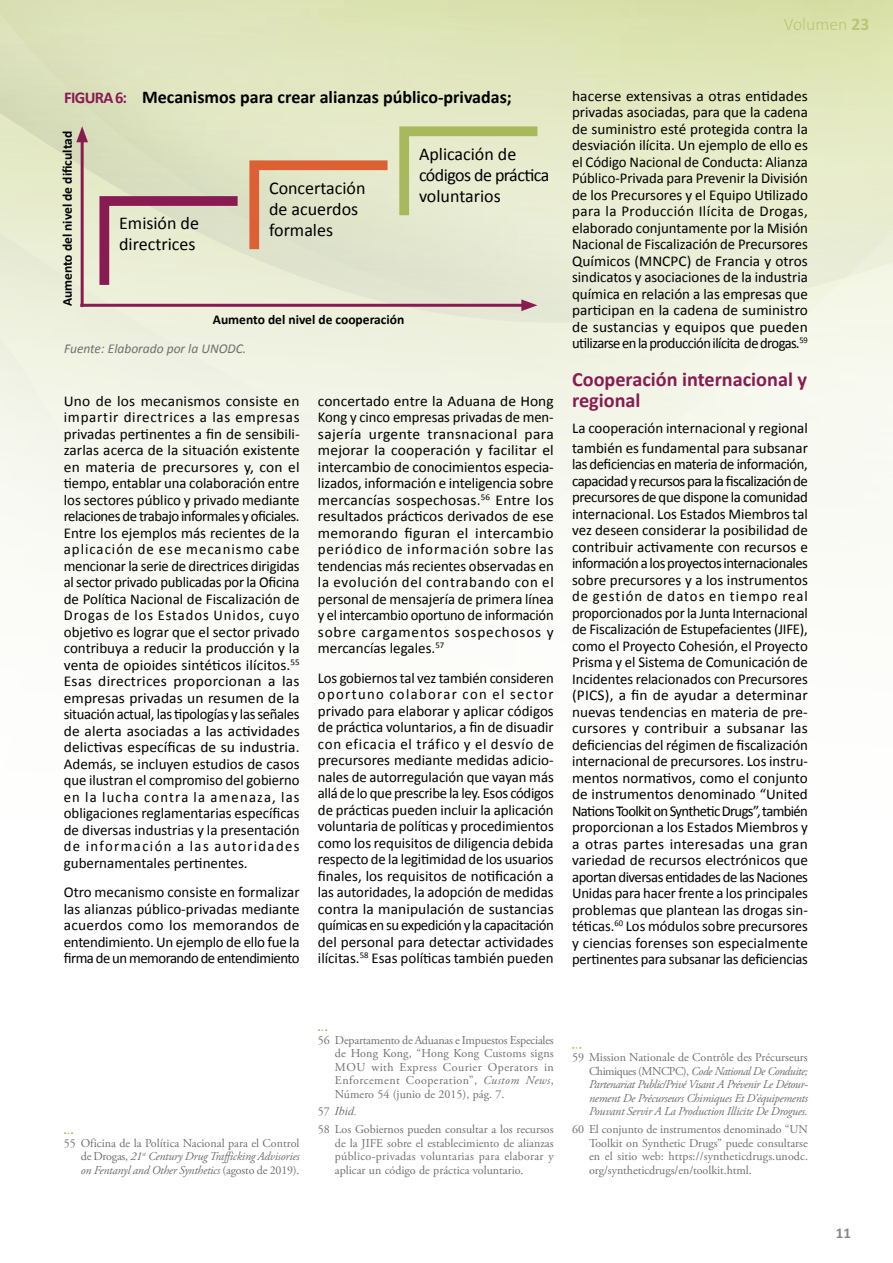
<style>
.page{position:relative;width:893px;height:1263px;background:#fff}
.page>*{position:absolute;margin:0;border:0;box-sizing:border-box;transform-origin:0 0}
.t1{font:700 20.25px/21.8px "Calibri";color:#881b52}
.t2{font:18px/21px "Calibri";color:#000}
.t3{font:700 18px "Calibri";color:#000}
.t4{font:300 17.7px "Calibri";color:#b9c676}
.t5{font:700 16.5px "Calibri";color:#881b52}
.t6{font:15px/16.5px "Calibri";color:#000;text-align:justify}
.t7{font:700 15px "Calibri";color:#878786}
.t8{font:700 13.5px "Calibri";color:#000}
.t9{font:italic 13.5px "Calibri";color:#6f6f6e}
.t10{font:12px/13.5px "Adobe Garamond Pro";color:#6f6f6e;text-align:justify}
.t11{font:italic 12px/13.5px "Adobe Garamond Pro";letter-spacing:-.02em;color:#6f6f6e;text-align:justify}
.t12{font:italic 12px "Times New Roman";color:#6f6f6e}
.s1{font-weight:700}
.s2{font-size:16.5px;color:#881b52}
.s3{font-style:italic}
.s4{font-family:"Adobe Garamond Pro";font-style:normal}
.s5{font-style:normal}
</style>
<div class="page">
<div style="left:0;top:141px;width:893px;height:60px;background:#e8eccc"></div>
<svg style="left:0;top:201px;width:893px;height:373px;fill:#f4f6eb"></svg>
<svg style="left:0;top:0;width:893px;height:141px;background:#dee4ba"></svg>
<svg style="left:319px;top:1029px;width:8px;height:2px"></svg>
<svg style="left:573px;top:1047px;width:8px;height:2px"></svg>
<hr style="left:80px;top:304px;width:447px;height:3px;background:#881b52">
<hr style="left:81px;top:137px;width:3px;height:170px;background:#881b52">
<svg style="left:76px;top:126px;width:12px;height:16px"></svg>
<svg style="left:95px;top:122px;width:452px;height:189px;background:#dedac1"></svg>
<p class="t4" style="left:784px;top:13px;width:87px">Volumen <span class="s1">23</span></p>
<p class="t5" style="left:64px;top:87px;width:31px">Figura</p>
<p class="t3" style="left:115px;top:85px;width:398px"><span class="s2">6:</span> Mecanismos para crear alianzas público-privadas;</p>
<p class="t8" style="left:59px;top:306px;width:177px;rotate:-90deg">Aumento del nivel de dificultad</p>
<p class="t2" style="left:119px;top:213px;width:81px">Emisión de directrices</p>
<p class="t2" style="left:269px;top:177px;width:98px">Concertación de acuerdos formales</p>
<p class="t8" style="left:213px;top:311px;width:193px">Aumento del nivel de cooperación</p>
<p class="t9" style="left:64px;top:340px;width:184px">Fuente: Elaborado por la UNODC.</p>
<p class="t2" style="left:419px;top:143px;width:132px">Aplicación de códigos de práctica voluntarios</p>
<p class="t6" style="left:64px;top:393px;width:237px">Uno de los mecanismos consiste en impartir directrices a las empresas privadas pertinentes a fin de sensibili&shy;zarlas acerca de la situación existente en materia de precursores y, con el tiempo, entablar una colaboración entre los sectores público y privado mediante relaciones de trabajo informales y oficiales.<br>Entre los ejemplos más recientes de la aplicación de ese mecanismo cabe mencionar la serie de directrices dirigidas al sector privado publicadas por la Oficina de Política Nacional de Fiscalización de Drogas de los Estados Unidos, cuyo objetivo es lograr que el sector privado contribuya a reducir la producción y la venta de opioides sintéticos ilícitos.<sup>55<br></sup>Esas directrices proporcionan a las empresas privadas un resumen de la situación actual, las tipologías y las señales de alerta asociadas a las actividades delictivas específicas de su industria.<br>Además, se incluyen estudios de casos que ilustran el compromiso del gobierno en la lucha contra la amenaza, las obligaciones reglamentarias específicas de diversas industrias y la presentación de información a las autoridades gubernamentales pertinentes.</p>
<p class="t6" style="left:64px;top:884px;width:237px">Otro mecanismo consiste en formalizar las alianzas público-privadas mediante acuerdos como los memorandos de entendimiento. Un ejemplo de ello fue la firma de un memorando de entendimiento</p>
<p class="t6" style="left:318px;top:393px;width:237px">concertado entre la Aduana de Hong Kong y cinco empresas privadas de men&shy;sajería urgente transnacional para mejorar la cooperación y facilitar el intercambio de conocimientos especia&shy;lizados, información e inteligencia sobre mercancías sospechosas.<sup>56</sup> Entre los resultados prácticos derivados de ese memorando figuran el intercambio periódico de información sobre las tendencias más recientes observadas en la evolución del contrabando con el personal de mensajería de primera línea y el intercambio oportuno de información sobre cargamentos sospechosos y mercancías legales.<sup>57</sup></p>
<p class="t6" style="left:318px;top:669px;width:237px">Los gobiernos tal vez también consideren oportuno colaborar con el sector privado para elaborar y aplicar códigos de práctica voluntarios, a fin de disuadir con eficacia el tráfico y el desvío de precursores mediante medidas adicio&shy;nales de autorregulación que vayan más allá de lo que prescribe la ley. Esos códigos de prácticas pueden incluir la aplicación voluntaria de políticas y procedimientos como los requisitos de diligencia debida respecto de la legitimidad de los usuarios finales, los requisitos de notificación a las autoridades, la adopción de medidas contra la manipulación de sustancias químicas en su expedición y la capacitación del personal para detectar actividades ilícitas.<sup>58</sup> Esas políticas también pueden</p>
<p class="t6" style="left:572px;top:87px;width:237px">hacerse extensivas a otras entidades privadas asociadas, para que la cadena de suministro esté protegida contra la desviación ilícita. Un ejemplo de ello es el Código Nacional de Conducta: Alianza Público-Privada para Prevenir la División de los Precursores y el Equipo Utilizado para la Producción Ilícita de Drogas, elaborado conjuntamente por la Misión Nacional de Fiscalización de Precursores Químicos (MNCPC) de Francia y otros sindicatos y asociaciones de la industria química en relación a las empresas que participan en la cadena de suministro de sustancias y equipos que pueden utilizarse en la producción ilícita de drogas<span class="s3">.</span><sup>59</sup></p>
<h1 class="t1" style="left:572px;top:368px;width:237px">Cooperación internacional y regional</h1>
<p class="t6" style="left:572px;top:418px;width:237px;line-height:19.5px">La cooperación internacional y regional también es fundamental para subsanar</p>
<p class="t6" style="left:572px;top:456px;width:237px">las deficiencias en materia de información, capacidad y recursos para la fiscalización de precursores de que dispone la comunidad internacional. Los Estados Miembros tal vez deseen considerar la posibilidad de contribuir activamente con recursos e información a los proyectos internacionales sobre precursores y a los instrumentos de gestión de datos en tiempo real proporcionados por la Junta Internacional de Fiscalización de Estupefacientes (JIFE), como el Proyecto Cohesión, el Proyecto Prisma y el Sistema de Comunicación de Incidentes relacionados con Precursores (PICS), a fin de ayudar a determinar nuevas tendencias en materia de pre&shy;cursores y contribuir a subsanar las deficiencias del régimen de fiscalización internacional de precursores. Los instru&shy;mentos normativos, como el conjunto de instrumentos denominado “United Nations Toolkit on Synthetic Drugs”, también proporcionan a los Estados Miembros y a otras partes interesadas una gran variedad de recursos electrónicos que aportan diversas entidades de las Naciones Unidas para hacer frente a los principales problemas que plantean las drogas sin&shy;téticas.<sup>60</sup> Los módulos sobre precursores y ciencias forenses son especialmente pertinentes para subsanar las deficiencias</p>
<p class="t10" style="left:81px;top:1136px;width:220px;text-indent:-17px">55 Oficina de la Política Nacional para el Control de Drogas, <span class="s3">21</span><sup>st</sup> <span class="s3">Century Drug Trafficking Advisories on Fentanyl and Other Synthetics</span> (agosto de 2019).</p>
<p class="t10" style="left:335px;top:1033px;width:220px;text-indent:-17px">56 Departamento de Aduanas e Impuestos Especiales de Hong Kong, “Hong Kong Customs signs MOU with Express Courier Operators in Enforcement Cooperation”, <span class="s3">Custom News</span>, Número 54 (junio de 2015), pág. 7.</p>
<p class="t12" style="left:318px;top:1103px;width:41px"><span class="s4">57</span> Ibid.</p>
<p class="t10" style="left:335px;top:1123px;width:220px;text-indent:-17px">58 Los Gobiernos pueden consultar a los recursos de la JIFE sobre el establecimiento de alianzas público-privadas voluntarias para elaborar y aplicar un código de práctica voluntario.</p>
<p class="t11" style="left:589px;top:1051px;width:220px;text-indent:-17px"><span class="s5">59 Mission Nationale de Contrôle des Précurseurs Chimiques (MNCPC),</span> Code National De Conduite; Partenariat Public/Privé Visant A Prévenir Le Détour&shy;nement De Précurseurs Chimiques Et D’équipements Pouvant Servir A La Production Illicite De Drogues.</p>
<p class="t10" style="left:589px;top:1123px;width:220px;text-indent:-17px">60 El conjunto de instrumentos denominado “UN Toolkit on Synthetic Drugs” puede consultarse en el sitio web: https://syntheticdrugs.unodc. org/syntheticdrugs/en/toolkit.html.</p>
<p class="t7" style="left:836px;top:1223px;width:17px">11</p>
</div>
